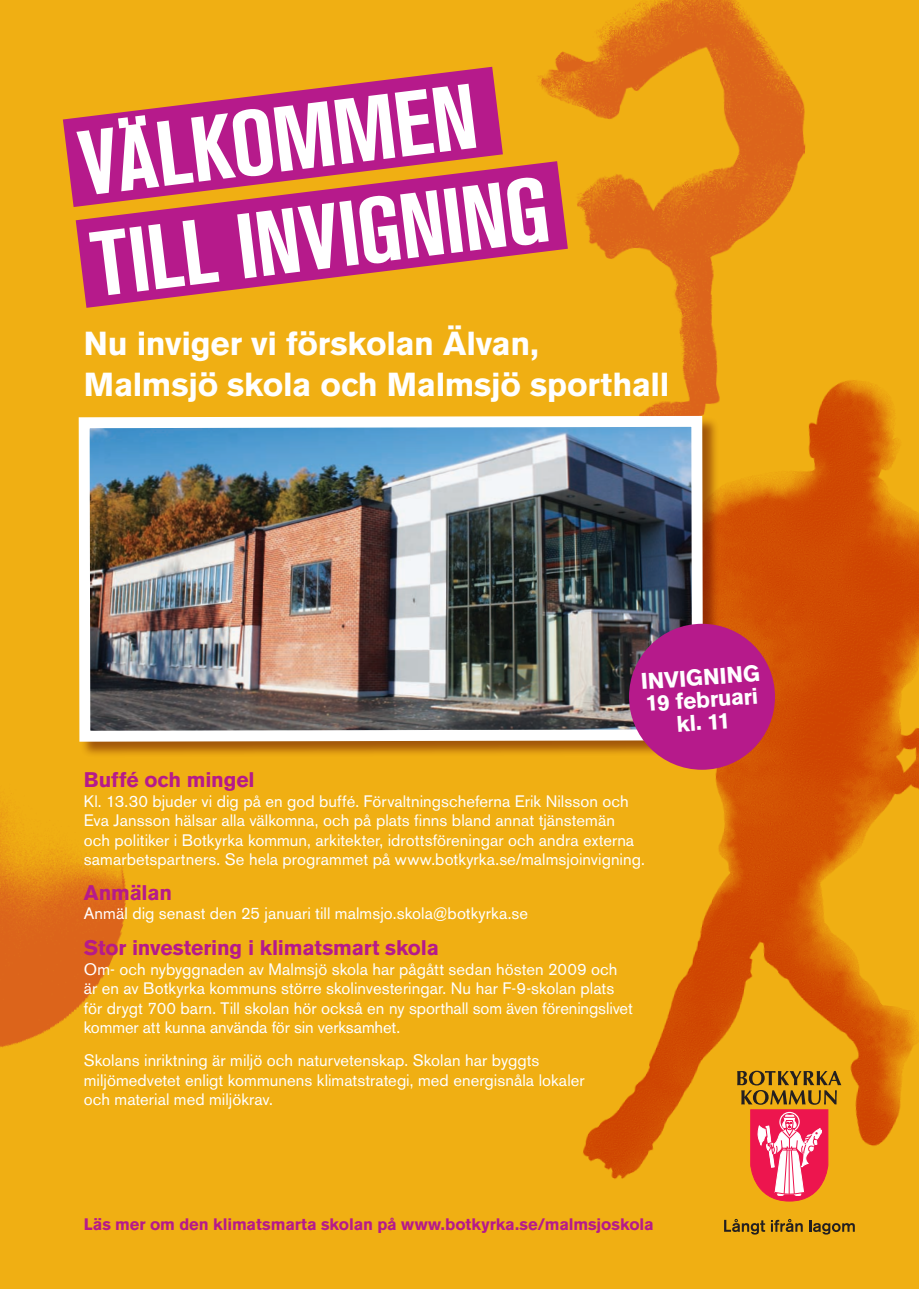
<style>
.page{position:relative;width:919px;height:1289px;background:#fff}
.page>*{position:absolute;margin:0;border:0;box-sizing:border-box;transform-origin:0 0}
.Rubrik_1{font:91.2px "Akzidenz Grotesk Std Rubrik Bold Cn";color:#fff}
.t1{font:700 33px/40.5px "Akzidenz Grotesk BE";letter-spacing:-.005em;color:#fff}
.t2{font:700 22.5px/22.5px "Akzidenz Grotesk BE";color:#fff;text-align:center}
.t3{font:700 21px "Akzidenz Grotesk BE";letter-spacing:-.005em;color:#b61a8b}
.t4{font:16.5px/19.5px "Akzidenz Grotesk BE";letter-spacing:.005em;color:#fff}
.t5{font:700 16.5px "Akzidenz Grotesk BE";letter-spacing:-.005em;color:#b61a8b}
</style>
<div class="page">
<div style="left:0;top:0;width:918px;height:1288px;background:#f0af13"></div>
<img style="left:538px;top:0;width:268px;height:336px">
<img style="left:583px;top:336px;width:335px;height:866px">
<img style="left:0;top:803px;width:126px;height:245px">
<svg style="left:724px;top:1218px;width:78px;height:16px"></svg>
<svg style="left:809px;top:1220px;width:45px;height:14px"></svg>
<svg style="left:737px;top:1070px;width:104px;height:131px"></svg>
<svg style="left:63px;top:67px;width:440px;height:140px;fill:#b61a8b"></svg>
<svg style="left:76px;top:161px;width:492px;height:147px;fill:#b61a8b"></svg>
<div style="left:79px;top:416px;width:640px;height:342px;background:#500;opacity:.5"></div>
<img style="left:78px;top:410px;width:630px;height:337px">
<div style="left:629px;top:623px;width:146px;height:146px;background:#b61a8b;border-radius:50%"></div>
<p class="Rubrik_1" style="left:75px;top:124px;width:401px;rotate:-7deg">välkommen</p>
<p class="Rubrik_1" style="left:88px;top:224px;width:461px;rotate:-7deg">till invigning</p>
<p class="t1" style="left:84px;top:324px;width:587px">Nu inviger vi förskolan Älvan,<br>Malmsjö skola och Malmsjö sporthall</p>
<p class="t2" style="left:640px;top:670px;width:121px;rotate:-4deg">INVIGNING<br>19 februari kl. 11</p>
<p class="t3" style="left:84px;top:767px;width:172px">Buffé och mingel</p>
<p class="t4" style="left:84px;top:791px;width:562px">Kl. 13.30 bjuder vi dig på en god buffé. Förvaltningscheferna Erik Nilsson och Eva Jansson hälsar alla välkomna, och på plats finns bland annat tjänstemän och politiker i Botkyrka kommun, arkitekter, idrottsföreningar och andra externa samarbetspartners. Se hela programmet på www.botkyrka.se/malmsjoinvigning.</p>
<p class="t3" style="left:84px;top:880px;width:90px">Anmälan</p>
<p class="t4" style="left:84px;top:903px;width:446px">Anmäl dig senast den 25 januari till malmsjo.skola@botkyrka.se</p>
<p class="t3" style="left:84px;top:935px;width:357px">Stor investering i klimatsmart skola</p>
<p class="t4" style="left:84px;top:959px;width:550px">Om- och nybyggnaden av Malmsjö skola har pågått sedan hösten 2009 och är en av Botkyrka kommuns större skolinvesteringar. Nu har F-9-skolan plats för drygt 700 barn. Till skolan hör också en ny sporthall som även föreningslivet kommer att kunna använda för sin verksamhet.</p>
<p class="t4" style="left:84px;top:1050px;width:502px">Skolans inriktning är miljö och naturvetenskap. Skolan har byggts miljömedvetet enligt kommunens klimatstrategi, med energisnåla lokaler och material med miljökrav.</p>
<p class="t5" style="left:84px;top:1214px;width:571px">Läs mer om den klimatsmarta skolan på www.botkyrka.se/malmsjoskola</p>
</div>
